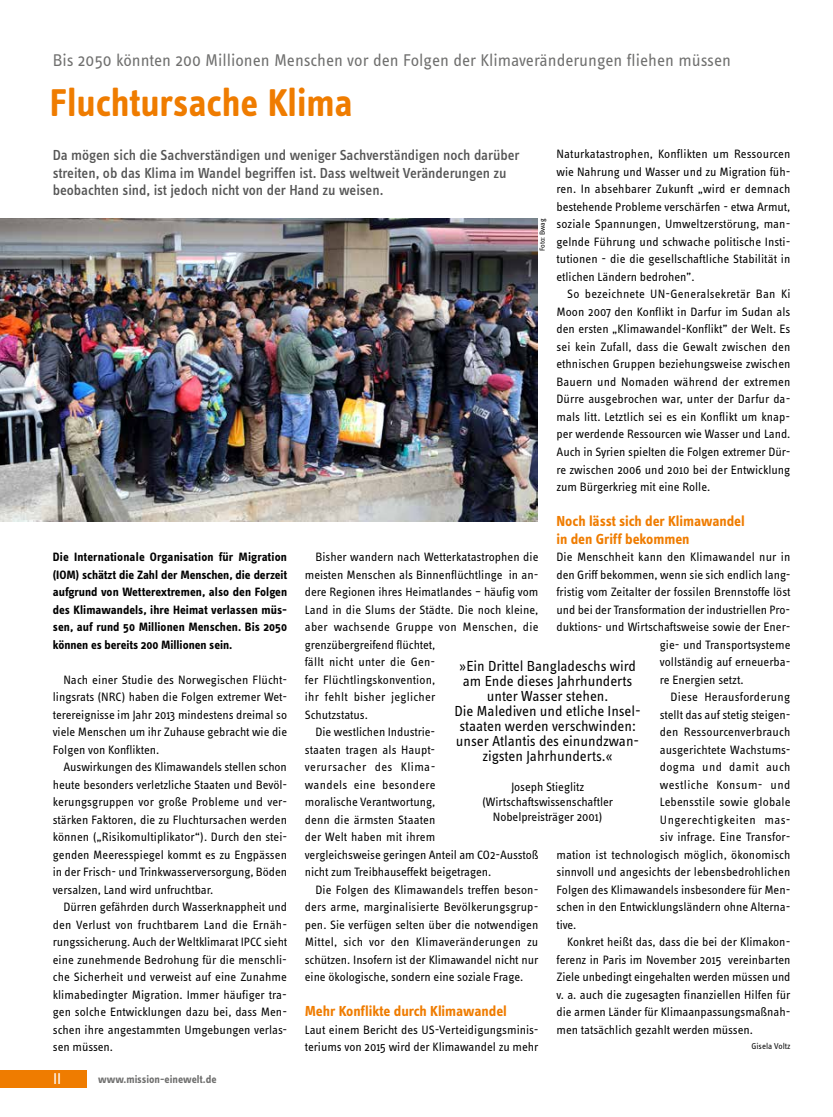
<style>
.page{position:relative;width:833px;height:1117px;background:#fff}
.page>*{position:absolute;margin:0;border:0;box-sizing:border-box;transform-origin:0 0}
.t1{font:700 40px "Info OT Text";letter-spacing:-.005em;color:#ef7c00;scale:.96 1}
.t2{font:17.5px "Info OT Text";color:#6f6f6e}
.t3{font:16.25px "Info OT Text";color:#fff}
.t4{font:500 15px/17.5px "Info OT Text";letter-spacing:-.005em;color:#565656}
.t5{font:15px/15px "Info OT Text";letter-spacing:-.005em;color:#000;text-align:center}
.t6{font:700 15px/17.5px "Info OT Text";color:#ef7c00}
.t7{font:12.5px/17.5px "Info OT Text";color:#000;text-align:justify}
.t8{font:700 12.5px/17.5px "Info OT Text";color:#000;text-align:justify}
.t9{font:12.5px "Info OT Text";letter-spacing:.02em;color:#000}
.t10{font:12.5px "Info OT Text";letter-spacing:.03em;color:#000}
.t11{font:12.5px "Info OT Text";letter-spacing:.025em;color:#000}
.t12{font:12.5px "Info OT Text";letter-spacing:.035em;color:#000}
.t13{font:700 11.25px "Info OT Text";color:#6f6f6e}
.t14{font:8.75px "Info OT Text";letter-spacing:-.005em;color:#000}
.t15{font:7.5px "Info OT Text";color:#000}
</style>
<div class="page">
<div style="left:0;top:1069px;width:87px;height:18px;background:#ef7c00"></div>
<img style="left:0;top:218px;width:537px;height:303px">
<h2 class="t2" style="left:53px;top:49px;width:680px">Bis 2050 könnten 200 Millionen Menschen vor den Folgen der Klimaveränderungen fliehen müssen</h2>
<h1 class="t1" style="left:50px;top:77px;width:317px">Fluchtursache Klima</h1>
<p class="t4" style="left:53px;top:146px;width:468px">Da mögen sich die Sachverständigen und weniger Sachverständigen noch darüber streiten, ob das Klima im Wandel begriffen ist. Dass weltweit Veränderungen zu beobachten sind, ist jedoch nicht von der Hand zu weisen.</p>
<p class="t7" style="left:556px;top:145px;width:235px">Naturkatastrophen, Konflikten um Ressourcen wie Nahrung und Wasser und zu Migration füh&shy;ren. In absehbarer Zukunft „wird er demnach bestehende Probleme verschärfen - etwa Armut, soziale Spannungen, Umweltzerstörung, man&shy;gelnde Führung und schwache politische Insti&shy;tutionen - die die gesellschaftliche Stabilität in etlichen Ländern bedrohen”.</p>
<p class="t7" style="left:556px;top:285px;width:235px;text-indent:11px">So bezeichnete UN-Generalsekretär Ban Ki Moon 2007 den Konflikt in Darfur im Sudan als den ersten „Klimawandel-Konflikt” der Welt. Es sei kein Zufall, dass die Gewalt zwischen den ethnischen Gruppen beziehungsweise zwischen Bauern und Nomaden während der extremen Dürre ausgebrochen war, unter der Darfur da&shy;mals litt. Letztlich sei es ein Konflikt um knap&shy;per werdende Ressourcen wie Wasser und Land.<br>Auch in Syrien spielten die Folgen extremer Dür&shy;re zwischen 2006 und 2010 bei der Entwicklung zum Bürgerkrieg mit eine Rolle.</p>
<p class="t6" style="left:556px;top:512px;width:190px">Noch lässt sich der Klimawandel in den Griff bekommen</p>
<p class="t7" style="left:556px;top:547px;width:235px">Die Menschheit kann den Klimawandel nur in</p>
<p class="t7" style="left:556px;top:565px;width:235px">den Griff bekommen, wenn sie sich endlich lang-</p>
<p class="t7" style="left:556px;top:582px;width:235px">fristig vom Zeitalter der fossilen Brennstoffe löst</p>
<p class="t7" style="left:556px;top:600px;width:235px">und bei der Transformation der industriellen Pro-</p>
<p class="t7" style="left:556px;top:617px;width:235px">duktions- und Wirtschaftsweise sowie der Ener-</p>
<p class="t7" style="left:660px;top:635px;width:132px">gie- und Transportsysteme</p>
<p class="t7" style="left:660px;top:652px;width:132px">vollständig auf erneuerba-</p>
<p class="t7" style="left:660px;top:670px;width:85px">re Energien setzt.</p>
<p class="t9" style="left:670px;top:689px;width:121px">Diese Herausforderung</p>
<p class="t7" style="left:660px;top:705px;width:132px">stellt das auf stetig steigen-</p>
<p class="t7" style="left:660px;top:722px;width:132px">den Ressourcenverbrauch</p>
<p class="t7" style="left:660px;top:740px;width:132px">ausgerichtete Wachstums-</p>
<p class="t11" style="left:660px;top:759px;width:132px">dogma und damit auch</p>
<p class="t10" style="left:660px;top:776px;width:132px">westliche Konsum- und</p>
<p class="t7" style="left:660px;top:792px;width:132px">Lebensstile sowie globale</p>
<p class="t12" style="left:660px;top:811px;width:132px">Ungerechtigkeiten mas-</p>
<p class="t7" style="left:660px;top:827px;width:132px">siv infrage. Eine Transfor-</p>
<p class="t7" style="left:556px;top:845px;width:235px">mation ist technologisch möglich, ökonomisch</p>
<p class="t7" style="left:556px;top:862px;width:235px">sinnvoll und angesichts der lebensbedrohlichen</p>
<p class="t7" style="left:556px;top:880px;width:235px">Folgen des Klimawandels insbesondere für Men-</p>
<p class="t7" style="left:556px;top:897px;width:235px">schen in den Entwicklungsländern ohne Alterna-</p>
<p class="t7" style="left:556px;top:915px;width:21px">tive.</p>
<p class="t7" style="left:567px;top:932px;width:225px">Konkret heißt das, dass die bei der Klimakon-</p>
<p class="t7" style="left:556px;top:950px;width:235px">ferenz in Paris im November 2015 vereinbarten</p>
<p class="t7" style="left:556px;top:967px;width:235px">Ziele unbedingt eingehalten werden müssen und</p>
<p class="t7" style="left:556px;top:985px;width:235px">v. a. auch die zugesagten finanziellen Hilfen für</p>
<p class="t7" style="left:556px;top:1002px;width:235px">die armen Länder für Klimaanpassungsmaßnah-</p>
<p class="t7" style="left:556px;top:1020px;width:198px">men tatsächlich gezahlt werden müssen.</p>
<p class="t14" style="left:751px;top:1040px;width:41px">Gisela Voltz</p>
<p class="t15" style="left:537px;top:251px;width:34px;rotate:-90deg">Foto: Bwag</p>
<p class="t8" style="left:53px;top:547px;width:236px">Die Internationale Organisation für Migration (IOM) schätzt die Zahl der Menschen, die derzeit aufgrund von Wetterextremen, also den Folgen des Klimawandels, ihre Heimat verlassen müs&shy;sen, auf rund 50 Millionen Menschen. Bis 2050 können es bereits 200 Millionen sein.</p>
<p class="t7" style="left:53px;top:670px;width:236px;text-indent:11px">Nach einer Studie des Norwegischen Flücht&shy;lingsrats (NRC) haben die Folgen extremer Wet&shy;terereignisse im Jahr 2013 mindestens dreimal so viele Menschen um ihr Zuhause gebracht wie die Folgen von Konflikten.</p>
<p class="t7" style="left:53px;top:757px;width:236px;text-indent:11px">Auswirkungen des Klimawandels stellen schon heute besonders verletzliche Staaten und Bevöl&shy;kerungsgruppen vor große Probleme und ver&shy;stärken Faktoren, die zu Fluchtursachen werden können („Risikomultiplikator“). Durch den stei&shy;genden Meeresspiegel kommt es zu Engpässen in der Frisch- und Trinkwasserversorgung, Böden versalzen, Land wird unfruchtbar.</p>
<p class="t7" style="left:53px;top:897px;width:236px;text-indent:11px">Dürren gefährden durch Wasserknappheit und den Verlust von fruchtbarem Land die Ernäh&shy;rungssicherung. Auch der Weltklimarat IPCC sieht eine zunehmende Bedrohung für die menschli&shy;che Sicherheit und verweist auf eine Zunahme klimabedingter Migration. Immer häufiger tra&shy;gen solche Entwicklungen dazu bei, dass Men&shy;schen ihre angestammten Umgebungen verlas&shy;sen müssen.</p>
<p class="t7" style="left:315px;top:547px;width:224px">Bisher wandern nach Wetterkatastrophen die</p>
<p class="t7" style="left:305px;top:565px;width:235px">meisten Menschen als Binnenflüchtlinge in an-</p>
<p class="t7" style="left:305px;top:582px;width:235px">dere Regionen ihres Heimatlandes – häufig vom</p>
<p class="t7" style="left:305px;top:600px;width:235px">Land in die Slums der Städte. Die noch kleine,</p>
<p class="t9" style="left:305px;top:619px;width:235px">aber wachsende Gruppe von Menschen, die</p>
<p class="t7" style="left:305px;top:635px;width:132px">grenzübergreifend flüchtet,</p>
<p class="t7" style="left:305px;top:652px;width:132px">fällt nicht unter die Gen-</p>
<p class="t7" style="left:305px;top:670px;width:132px">fer Flüchtlingskonvention,</p>
<p class="t9" style="left:305px;top:689px;width:132px">ihr fehlt bisher jeglicher</p>
<p class="t7" style="left:305px;top:705px;width:64px">Schutzstatus.</p>
<p class="t7" style="left:315px;top:722px;width:121px">Die westlichen Industrie-</p>
<p class="t7" style="left:305px;top:740px;width:132px">staaten tragen als Haupt-</p>
<p class="t10" style="left:305px;top:759px;width:132px">verursacher des Klima-</p>
<p class="t11" style="left:305px;top:776px;width:132px">wandels eine besondere</p>
<p class="t7" style="left:305px;top:792px;width:132px">moralische Verantwortung,</p>
<p class="t7" style="left:305px;top:810px;width:132px">denn die ärmsten Staaten</p>
<p class="t7" style="left:305px;top:827px;width:132px">der Welt haben mit ihrem</p>
<p class="t7" style="left:305px;top:845px;width:235px">vergleichsweise geringen Anteil am CO2-Ausstoß</p>
<p class="t7" style="left:305px;top:862px;width:188px">nicht zum Treibhauseffekt beigetragen.</p>
<p class="t7" style="left:315px;top:880px;width:224px">Die Folgen des Klimawandels treffen beson-</p>
<p class="t7" style="left:305px;top:897px;width:235px">ders arme, marginalisierte Bevölkerungsgrup-</p>
<p class="t7" style="left:305px;top:915px;width:235px">pen. Sie verfügen selten über die notwendigen</p>
<p class="t9" style="left:305px;top:934px;width:235px">Mittel, sich vor den Klimaveränderungen zu</p>
<p class="t7" style="left:305px;top:950px;width:235px">schützen. Insofern ist der Klimawandel nicht nur</p>
<p class="t7" style="left:305px;top:967px;width:220px">eine ökologische, sondern eine soziale Frage.</p>
<p class="t6" style="left:305px;top:1002px;width:204px">Mehr Konflikte durch Klimawandel</p>
<p class="t7" style="left:305px;top:1020px;width:235px">Laut einem Bericht des US-Verteidigungsminis&shy;teriums von 2015 wird der Klimawandel zu mehr</p>
<p class="t5" style="left:454px;top:658px;width:188px">»Ein Drittel Bangladeschs wird am Ende dieses Jahrhunderts unter Wasser stehen.<br>Die Malediven und etliche Insel&shy;staaten werden verschwinden: unser Atlantis des einundzwan&shy;zigsten Jahrhunderts.«</p>
<p class="t7" style="left:482px;top:779px;width:132px;line-height:15px;text-align:center">Joseph Stieglitz (Wirtschaftswissenschaftler<br>Nobelpreisträger 2001)</p>
<h3 class="t3" style="left:53px;top:1068px;width:10px">II</h3>
<p class="t13" style="left:98px;top:1072px;width:120px">www.mission-einewelt.de</p>
</div>
